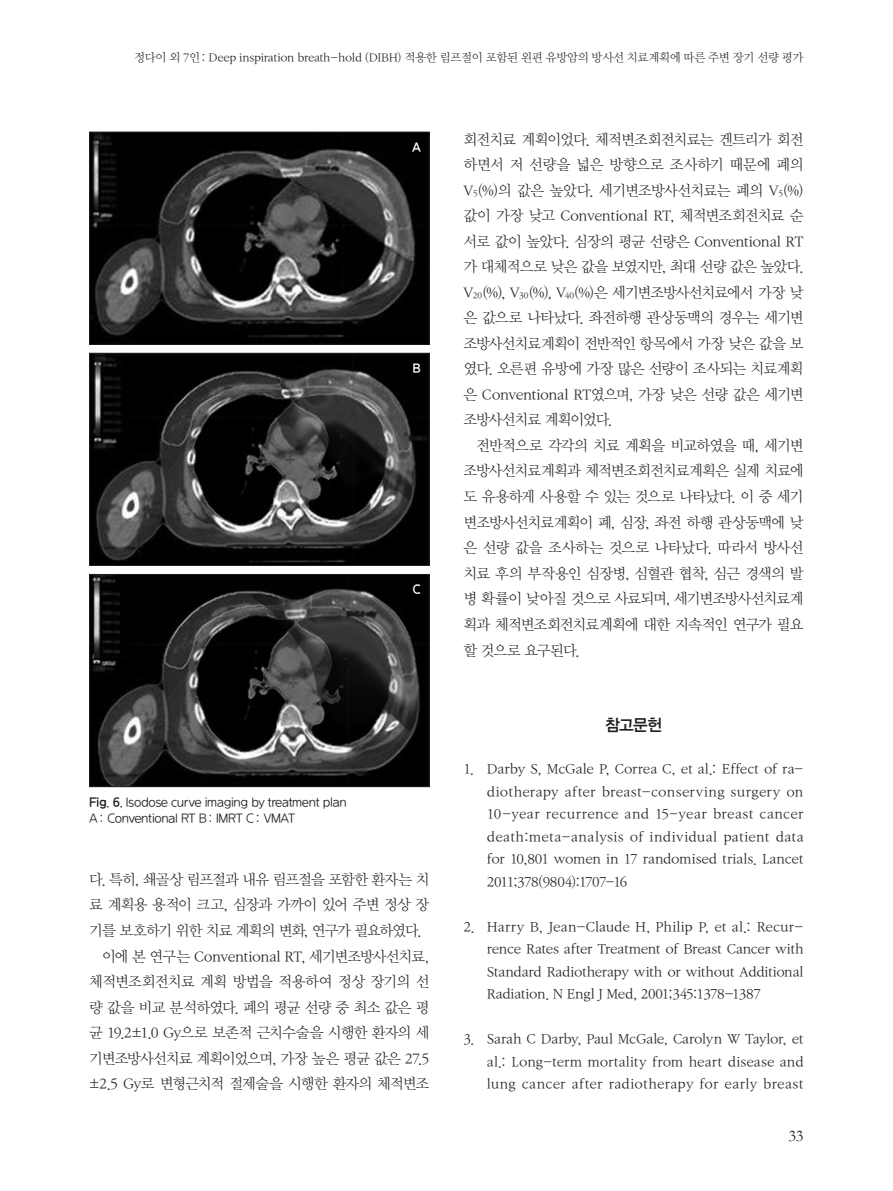
<style>
.page{position:relative;width:893px;height:1191px;background:#fff}
.page>*{position:absolute;margin:0;border:0;box-sizing:border-box;transform-origin:0 0}
.본문{font:16.5px "DX Ngo Std 40";color:#231f20;scale:.95 1}
.t1{font:16.5px "Garamond";color:#231f20}
.본문-2{font:15px/25.5px "DX Nmu Std 20";letter-spacing:-.06em;color:#231f20;text-align:justify}
.참고문헌{font:14.25px/22.5px "DX Nmu Std 20";letter-spacing:-.015em;color:#231f20;text-align:justify}
.그림제목{font:12.75px "DX Ngo Std 20";letter-spacing:-.03em;color:#231f20;scale:.95 1}
.그림제목-2{font:12.75px "DX Ngo Std 40";color:#fff;scale:.95 1}
.t2{font:12px "DX Nmu Std 20";letter-spacing:-.03em;color:#231f20}
.s1{font-family:"DX Ngo Std 40"}
</style>
<div class="page">
<img style="left:91px;top:134px;width:336px;height:208px">
<div style="left:89px;top:132px;width:340px;height:212px;border:1px solid #231f20"></div>
<img style="left:91px;top:355px;width:336px;height:209px">
<div style="left:89px;top:353px;width:340px;height:213px;border:1px solid #231f20"></div>
<img style="left:91px;top:576px;width:336px;height:209px">
<div style="left:89px;top:574px;width:340px;height:213px;border:1px solid #231f20"></div>
<p class="t2" style="left:134px;top:51px;width:671px">정다이 외 7인: Deep inspiration breath-hold (DIBH) 적용한 림프절이 포함된 왼편 유방암의 방사선 치료계획에 따른 주변 장기 선량 평가</p>
<p class="그림제목-2" style="left:412px;top:140px;width:11px">A</p>
<p class="그림제목-2" style="left:413px;top:361px;width:10px">B</p>
<p class="그림제목-2" style="left:413px;top:582px;width:10px">C</p>
<p class="그림제목" style="left:89px;top:795px;width:273px"><span class="s1">Fig</span>. <span class="s1">6</span>. Isodose curve imaging by treatment plan</p>
<p class="그림제목" style="left:89px;top:812px;width:218px">A: Conventional RT B: IMRT C: VMAT</p>
<p class="본문-2" style="left:89px;top:867px;width:342px">다. 특히, 쇄골상 림프절과 내유 림프절을 포함한 환자는 치 료 계획용 용적이 크고, 심장과 가까이 있어 주변 정상 장 기를 보호하기 위한 치료 계획의 변화, 연구가 필요하였다.</p>
<p class="본문-2" style="left:89px;top:943px;width:342px;text-indent:13px">이에 본 연구는 Conventional RT, 세기변조방사선치료, 체적변조회전치료 계획 방법을 적용하여 정상 장기의 선 량 값을 비교 분석하였다. 폐의 평균 선량 중 최소 값은 평 균 19.2±1.0 Gy으로 보존적 근치수술을 시행한 환자의 세 기변조방사선치료 계획이었으며, 가장 높은 평균 값은 27.5 ±2.5 Gy로 변형근치적 절제술을 시행한 환자의 체적변조</p>
<p class="본문-2" style="left:463px;top:127px;width:342px">회전치료 계획이었다. 체적변조회전치료는 겐트리가 회전 하면서 저 선량을 넓은 방향으로 조사하기 때문에 폐의 V<sub>5</sub>(%)의 값은 높았다. 세기변조방사선치료는 폐의 V<sub>5</sub>(%) 값이 가장 낮고 Conventional RT, 체적변조회전치료 순 서로 값이 높았다. 심장의 평균 선량은 Conventional RT 가 대체적으로 낮은 값을 보였지만, 최대 선량 값은 높았다.<br>V<sub>20</sub>(%), V<sub>30</sub>(%), V<sub>40</sub>(%)은 세기변조방사선치료에서 가장 낮 은 값으로 나타났다. 좌전하행 관상동맥의 경우는 세기변 조방사선치료계획이 전반적인 항목에서 가장 낮은 값을 보 였다. 오른편 유방에 가장 많은 선량이 조사되는 치료계획 은 Conventional RT였으며, 가장 낮은 선량 값은 세기변 조방사선치료 계획이었다.</p>
<p class="본문-2" style="left:463px;top:433px;width:342px;text-indent:13px">전반적으로 각각의 치료 계획을 비교하였을 때, 세기변 조방사선치료계획과 체적변조회전치료계획은 실제 치료에 도 유용하게 사용할 수 있는 것으로 나타났다. 이 중 세기 변조방사선치료계획이 폐, 심장, 좌전 하행 관상동맥에 낮 은 선량 값을 조사하는 것으로 나타났다. 따라서 방사선 치료 후의 부작용인 심장병, 심혈관 협착, 심근 경색의 발 병 확률이 낮아질 것으로 사료되며, 세기변조방사선치료계 획과 체적변조회전치료계획에 대한 지속적인 연구가 필요 할 것으로 요구된다.</p>
<p class="본문" style="left:605px;top:716px;width:62px">참고문헌</p>
<p class="참고문헌" style="left:487px;top:758px;width:318px;text-indent:-23px">1. Darby S, McGale P, Correa C, et al.: Effect of ra&shy;diotherapy after breast-conserving surgery on 10-year recurrence and 15-year breast cancer death:meta-analysis of individual patient data for 10,801 women in 17 randomised trials. Lancet 2011;378(9804):1707-16</p>
<p class="참고문헌" style="left:487px;top:915px;width:318px;text-indent:-23px">2. Harry B, Jean-Claude H, Philip P, et al.: Recur&shy;rence Rates after Treatment of Breast Cancer with Standard Radiotherapy with or without Additional Radiation. N Engl J Med, 2001;345:1378-1387</p>
<p class="참고문헌" style="left:487px;top:1028px;width:318px;text-indent:-23px">3. Sarah C Darby, Paul McGale, Carolyn W Taylor, et al.: Long-term mortality from heart disease and lung cancer after radiotherapy for early breast</p>
<p class="t1" style="left:789px;top:1124px;width:17px">33</p>
</div>
